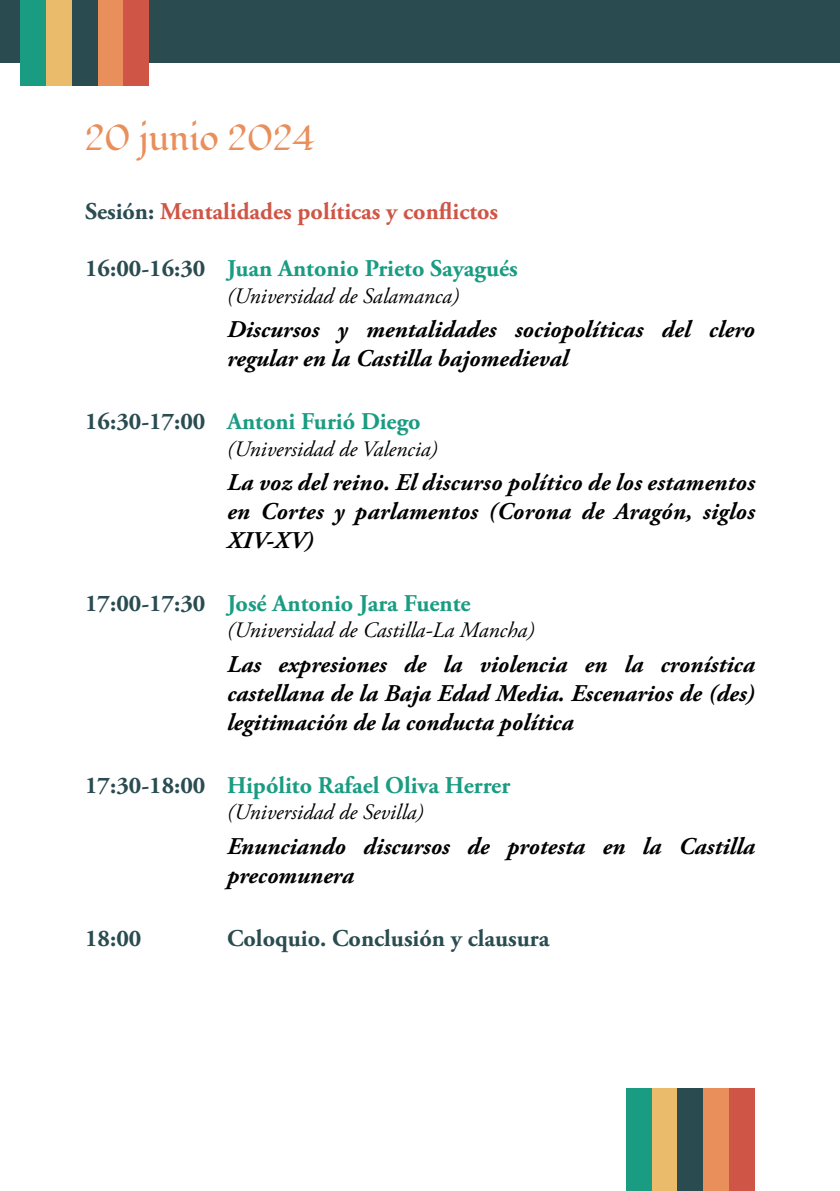
<style>
.page{position:relative;width:840px;height:1191px;background:#fff}
.page>*{position:absolute;margin:0;border:0;box-sizing:border-box;transform-origin:0 0}
.t1{font:36px "Fondamento";color:#e98f5c}
.t2{font:italic 700 24px/28.8px "Adobe Garamond Pro";color:#000}
.t3{font:700 24px "Adobe Garamond Pro";color:#1a9c83}
.t4{font:700 24px "Adobe Garamond Pro";color:#cf5646}
.t5{font:700 24px "Adobe Garamond Pro";color:#2a4c51}
.t6{font:italic 22px "Adobe Garamond Pro";color:#000}
.s1{color:#2a4c51}
</style>
<div class="page">
<div style="left:0;top:0;width:839px;height:62px;background:#2a4c51"></div>
<div style="left:20px;top:0;width:26px;height:85px;background:#1a9c83"></div>
<div style="left:46px;top:0;width:26px;height:85px;background:#eabb6b"></div>
<div style="left:72px;top:0;width:26px;height:85px;background:#2a4c51"></div>
<div style="left:98px;top:0;width:25px;height:85px;background:#e98f5c"></div>
<div style="left:123px;top:0;width:26px;height:85px;background:#cf5646"></div>
<div style="left:625px;top:1089px;width:26px;height:102px;background:#1a9c83"></div>
<div style="left:651px;top:1089px;width:26px;height:102px;background:#eabb6b"></div>
<div style="left:677px;top:1089px;width:25px;height:102px;background:#2a4c51"></div>
<div style="left:702px;top:1089px;width:26px;height:102px;background:#e98f5c"></div>
<div style="left:728px;top:1089px;width:26px;height:102px;background:#cf5646"></div>
<h1 class="t1" style="left:85px;top:113px;width:232px">20 junio 2024</h1>
<p class="t4" style="left:85px;top:197px;width:414px"><span class="s1">Sesión:</span> Mentalidades políticas y conflictos</p>
<p class="t3" style="left:85px;top:255px;width:434px"><span class="s1">16:00-16:30</span> Juan Antonio Prieto Sayagués</p>
<p class="t6" style="left:227px;top:282px;width:233px">(Universidad de Salamanca)</p>
<p class="t2" style="left:227px;top:315px;width:529px">Discursos y mentalidades sociopolíticas del clero regular en la Castilla bajomedieval</p>
<p class="t3" style="left:85px;top:407px;width:337px"><span class="s1">16:30-17:00</span> Antoni Furió Diego</p>
<p class="t6" style="left:227px;top:435px;width:212px">(Universidad de Valencia)</p>
<p class="t2" style="left:227px;top:468px;width:529px;text-align:justify">La voz del reino. El discurso político de los estamentos en Cortes y parlamentos (Corona de Aragón, siglos XIV-XV)</p>
<p class="t3" style="left:85px;top:589px;width:387px"><span class="s1">17:00-17:30</span> José Antonio Jara Fuente</p>
<p class="t6" style="left:227px;top:617px;width:309px">(Universidad de Castilla-La Mancha)</p>
<p class="t2" style="left:227px;top:650px;width:529px;text-align:justify">Las expresiones de la violencia en la cronística castellana de la Baja Edad Media. Escenarios de (des) legitimación de la conducta política</p>
<p class="t3" style="left:85px;top:771px;width:426px"><span class="s1">17:30-18:00</span> Hipólito Rafael Oliva Herrer</p>
<p class="t6" style="left:227px;top:799px;width:198px">(Universidad de Sevilla)</p>
<p class="t2" style="left:227px;top:832px;width:529px">Enunciando discursos de protesta en la Castilla precomunera</p>
<p class="t5" style="left:85px;top:924px;width:58px">18:00</p>
<p class="t5" style="left:227px;top:924px;width:324px">Coloquio. Conclusión y clausura</p>
</div>
